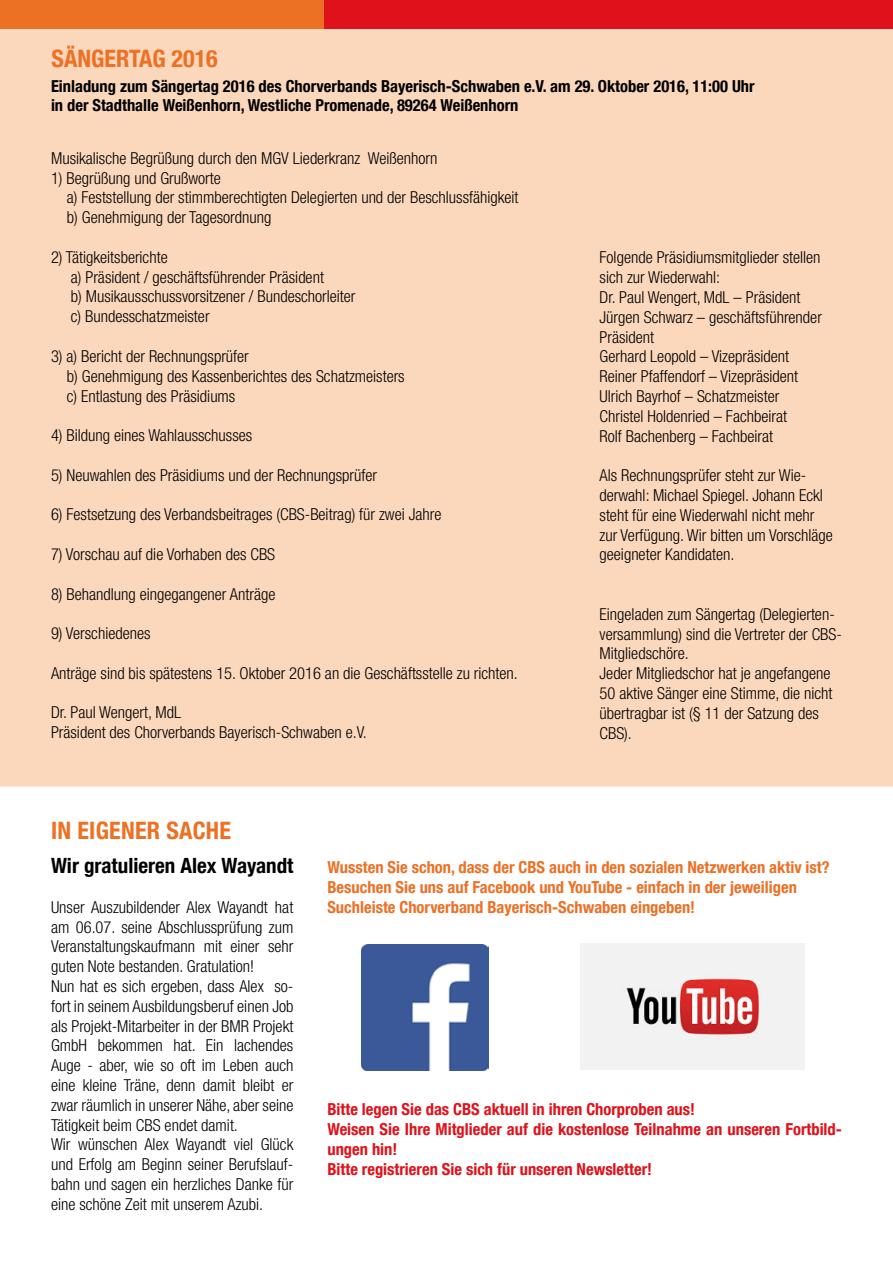
<style>
.page{position:relative;width:893px;height:1263px;background:#fff}
.page>*{position:absolute;margin:0;border:0;box-sizing:border-box;transform-origin:0 0}
.t1{font:700 condensed 24px "Helvetica Neue LT Com";color:#ec7125}
.t2{font:700 condensed 21px "Helvetica Neue LT Com";color:#000}
.t3{font:300 condensed 16.5px/19.8px "Helvetica Neue LT Com";color:#000}
.t4{font:700 condensed 16.5px/19.8px "Helvetica Neue LT Com";color:#ec7025}
.t5{font:700 condensed 16.5px/19.8px "Helvetica Neue LT Com";color:#e0111a}
.t6{font:700 condensed 16.5px/19.8px "Helvetica Neue LT Com";color:#000}
</style>
<div class="page">
<div style="left:0;top:29px;width:893px;height:758px;background:#fbd8bc"></div>
<div style="left:323px;top:0;width:570px;height:29px;background:#e0111a"></div>
<div style="left:0;top:0;width:323px;height:29px;background:#ec7125"></div>
<img style="left:361px;top:944px;width:127px;height:126px">
<img style="left:580px;top:943px;width:225px;height:126px">
<h1 class="t1" style="left:52px;top:44px;width:168px">SÄNGERTAG 2016</h1>
<p class="t6" style="left:51px;top:76px;width:705px">Einladung zum Sängertag 2016 des Chorverbands Bayerisch-Schwaben e.V. am 29. Oktober 2016, 11:00 Uhr in der Stadthalle Weißenhorn, Westliche Promenade, 89264 Weißenhorn</p>
<p class="t3" style="left:51px;top:148px;width:388px">Musikalische Begrüßung durch den MGV Liederkranz Weißenhorn</p>
<p class="t3" style="left:67px;top:168px;width:453px;text-indent:-16px">1) Begrüßung und Grußworte<br>a) Feststellung der stimmberechtigten Delegierten und der Beschlussfähigkeit b) Genehmigung der Tagesordnung</p>
<p class="t3" style="left:71px;top:247px;width:286px;text-indent:-20px">2) Tätigkeitsberichte<br>a) Präsident / geschäftsführender Präsident<br>b) Musikausschussvorsitzener / Bundeschorleiter c) Bundesschatzmeister</p>
<p class="t3" style="left:67px;top:346px;width:339px;text-indent:-16px">3) a) Bericht der Rechnungsprüfer<br>b) Genehmigung des Kassenberichtes des Schatzmeisters c) Entlastung des Präsidiums</p>
<p class="t3" style="left:51px;top:425px;width:203px">4) Bildung eines Wahlausschusses</p>
<p class="t3" style="left:51px;top:465px;width:328px">5) Neuwahlen des Präsidiums und der Rechnungsprüfer</p>
<p class="t3" style="left:51px;top:504px;width:392px">6) Festsetzung des Verbandsbeitrages (CBS-Beitrag) für zwei Jahre</p>
<p class="t3" style="left:51px;top:544px;width:226px">7) Vorschau auf die Vorhaben des CBS</p>
<p class="t3" style="left:51px;top:584px;width:226px">8) Behandlung eingegangener Anträge</p>
<p class="t3" style="left:51px;top:623px;width:101px">9) Verschiedenes</p>
<p class="t3" style="left:51px;top:663px;width:468px">Anträge sind bis spätestens 15. Oktober 2016 an die Geschäftsstelle zu richten.</p>
<p class="t3" style="left:51px;top:702px;width:317px">Dr. Paul Wengert, MdL<br>Präsident des Chorverbands Bayerisch-Schwaben e.V.</p>
<p class="t3" style="left:600px;top:248px;width:224px">Folgende Präsidiumsmitglieder stellen sich zur Wiederwahl:<br>Dr. Paul Wengert, MdL – Präsident<br>Jürgen Schwarz – geschäftsführender<br>Präsident<br>Gerhard Leopold – Vizepräsident<br>Reiner Pfaffendorf – Vizepräsident<br>Ulrich Bayrhof – Schatzmeister<br>Christel Holdenried – Fachbeirat<br>Rolf Bachenberg – Fachbeirat</p>
<p class="t3" style="left:600px;top:465px;width:235px">Als Rechnungsprüfer steht zur Wie&shy;derwahl: Michael Spiegel. Johann Eckl steht für eine Wiederwahl nicht mehr zur Verfügung. Wir bitten um Vorschläge geeigneter Kandidaten.</p>
<p class="t3" style="left:600px;top:604px;width:244px">Eingeladen zum Sängertag (Delegierten&shy;versammlung) sind die Vertreter der CBS-<br>Mitgliedschöre.<br>Jeder Mitgliedschor hat je angefangene<br>50 aktive Sänger eine Stimme, die nicht übertragbar ist (§ 11 der Satzung des<br>CBS).</p>
<h1 class="t1" style="left:51px;top:816px;width:40px">in eigener</h1>
<h1 class="t1" style="left:166px;top:816px;width:14px">sache</h1>
<p class="t2" style="left:51px;top:853px;width:244px">Wir gratulieren Alex Wayandt</p>
<p class="t3" style="left:51px;top:897px;width:244px">Unser Auszubildender Alex Wayandt hat am 06.07. seine Abschlussprüfung zum Veranstaltungskaufmann mit einer sehr guten Note bestanden. Gratulation!<br>Nun hat es sich ergeben, dass Alex so&shy;fort in seinem Ausbildungsberuf einen Job als Projekt-Mitarbeiter in der BMR Projekt GmbH bekommen hat. Ein lachendes Auge - aber, wie so oft im Leben auch eine kleine Träne, denn damit bleibt er zwar räumlich in unserer Nähe, aber seine Tätigkeit beim CBS endet damit.<br>Wir wünschen Alex Wayandt viel Glück und Erfolg am Beginn seiner Berufslauf&shy;bahn und sagen ein herzliches Danke für eine schöne Zeit mit unserem Azubi.</p>
<p class="t4" style="left:327px;top:857px;width:504px">Wussten Sie schon, dass der CBS auch in den sozialen Netzwerken aktiv ist?<br>Besuchen Sie uns auf Facebook und YouTube - einfach in der jeweiligen<br>Suchleiste Chorverband Bayerisch-Schwaben eingeben!</p>
<p class="t5" style="left:327px;top:1099px;width:516px">Bitte legen Sie das CBS aktuell in ihren Chorproben aus!<br>Weisen Sie Ihre Mitglieder auf die kostenlose Teilnahme an unseren Fortbild&shy;ungen hin!<br>Bitte registrieren Sie sich für unseren Newsletter!</p>
</div>
